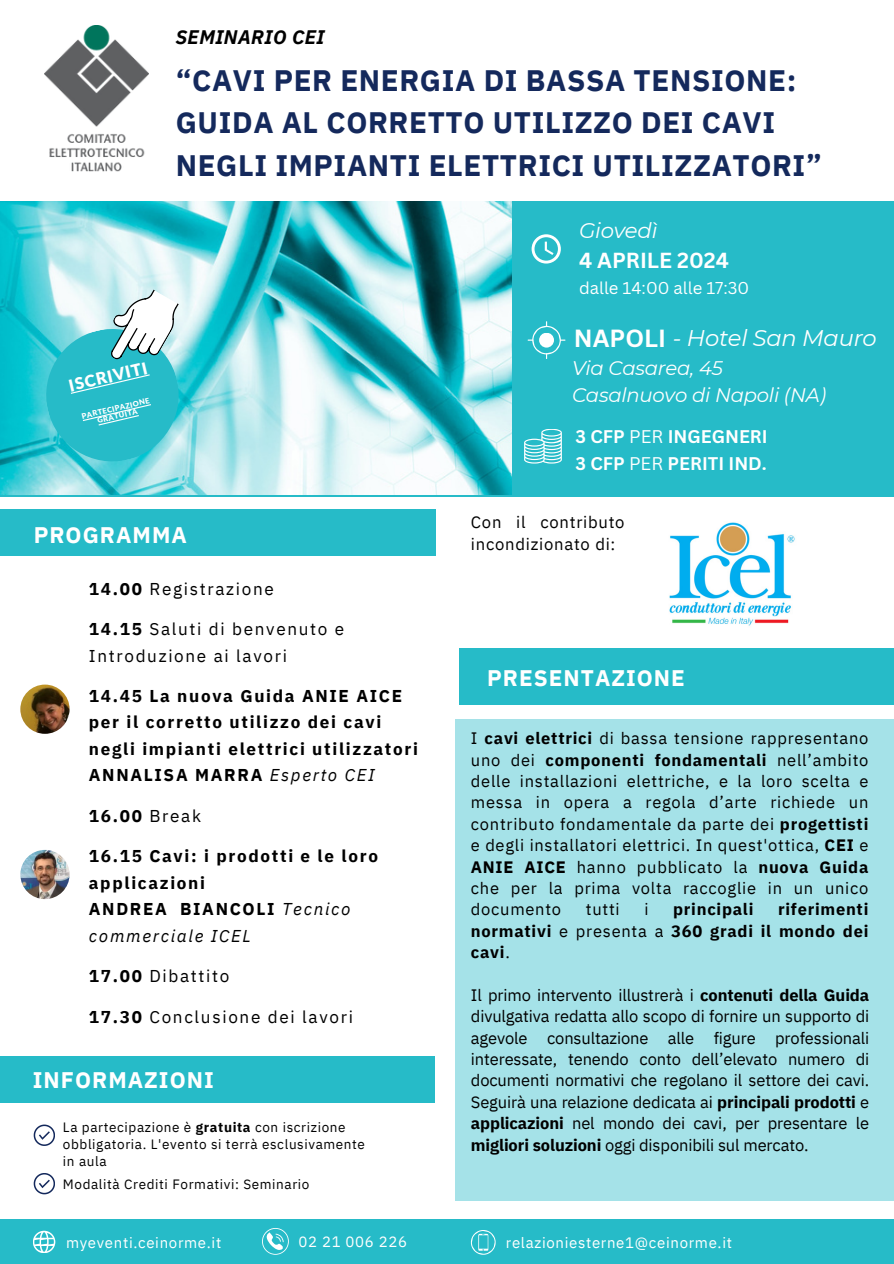
<style>
.page{position:relative;width:894px;height:1264px;background:#fff}
.page>*{position:absolute;margin:0;border:0;box-sizing:border-box;transform-origin:0 0}
.t1{font:700 29.55px/42.8px "IBM Plex Sans";letter-spacing:.02em;color:#14295c}
.t2{font:italic 22.65px "Montserrat";letter-spacing:-.01em;color:#fff}
.t3{font:700 22.5px "IBM Plex Sans";letter-spacing:.045em;color:#fff}
.t4{font:700 21.15px "Canva Sans";color:#fff}
.t5{font:italic 21.15px "Montserrat";letter-spacing:-.01em;color:#fff}
.t6{font:italic 19.65px/27px "Montserrat";letter-spacing:-.01em;color:#fff}
.t7{font:italic 700 19.5px "IBM Plex Sans";letter-spacing:.02em;color:#000}
.t8{font:700 17.85px "Canva Sans";color:#fff}
.t9{font:700 17.1px "IBM Plex Sans";letter-spacing:.1em;color:#000}
.t10{font:17.1px/26.4px "IBM Plex Sans";letter-spacing:.1em;color:#000}
.t11{font:italic 17.1px/26.4px "IBM Plex Sans";letter-spacing:.1em;color:#000}
.t12{font:16.65px/21.3px "IBM Plex Sans";letter-spacing:.045em;color:#000}
.t13{font:16.65px "Canva Sans";color:#fff}
.t14{font:16.5px/21.3px "IBM Plex Sans";letter-spacing:.045em;color:#000;text-align:justify}
.t15{font:700 16.5px/21.3px "IBM Plex Sans";letter-spacing:.045em;color:#000;text-align:justify}
.t16{font:900 16.5px "Lato";color:#fff}
.t17{font:15px "IBM Plex Sans";letter-spacing:.045em;color:#fff}
.t18{font:13.5px/16.8px "IBM Plex Sans";letter-spacing:.045em;color:#000}
.t19{font:900 7.5px/7.8px "Lato";color:#fff;text-align:center}
.s1{font-weight:700}
.s2{font-weight:400;font-style:italic}
.s3{font-weight:400}
.s4{font-weight:700;font-style:normal}
.s5{font-family:"Canva Sans";font-weight:700;font-style:normal;font-size:24.15px}
</style>
<div class="page">
<div style="left:0;top:201px;width:893px;height:296px;background:#26bbc8"></div>
<img style="left:0;top:202px;width:511px;height:292px">
<img style="left:44px;top:26px;width:105px;height:146px">
<svg style="left:34px;top:1124px;width:21px;height:21px"></svg>
<div style="left:0;top:1219px;width:893px;height:44px;background:#26bbc8"></div>
<svg style="left:470px;top:1230px;width:25px;height:24px"></svg>
<svg style="left:262px;top:1228px;width:27px;height:26px"></svg>
<img style="left:20px;top:684px;width:49px;height:49px;border-radius:50%">
<svg style="left:33px;top:1230px;width:22px;height:23px"></svg>
<svg style="left:34px;top:1173px;width:21px;height:21px"></svg>
<div style="left:459px;top:648px;width:434px;height:56px;background:#26bbc8"></div>
<svg style="left:524px;top:429px;width:37px;height:34px"></svg>
<svg style="left:531px;top:234px;width:29px;height:29px"></svg>
<svg style="left:527px;top:321px;width:38px;height:38px"></svg>
<div style="left:539px;top:333px;width:15px;height:14px;background:#fff"></div>
<div style="left:0;top:509px;width:435px;height:46px;background:#26bbc8"></div>
<div style="left:0;top:1056px;width:434px;height:46px;background:#26bbc8"></div>
<div style="left:455px;top:718px;width:438px;height:482px;background:#a5e2e8"></div>
<img style="left:20px;top:849px;width:50px;height:50px;border-radius:50%">
<img style="left:669px;top:522px;width:126px;height:104px">
<svg style="left:40px;top:279px;width:145px;height:189px"></svg>
<p class="t7" style="left:176px;top:24px;width:150px">SEMINARIO CEI</p>
<h2 class="t1" style="left:176px;top:58px;width:647px">“CAVI PER ENERGIA DI BASSA TENSIONE:<br>GUIDA AL CORRETTO UTILIZZO DEI CAVI<br>NEGLI IMPIANTI ELETTRICI UTILIZZATORI”</h2>
<p class="t16" style="left:67px;top:375px;width:81px;rotate:-13deg">ISCRIVITI</p>
<p class="t19" style="left:81px;top:412px;width:71px;rotate:-13deg">PARTECIPAZIONE<br>GRATUITA</p>
<h2 class="t3" style="left:34px;top:519px;width:155px">PROGRAMMA</h2>
<h6 class="t10" style="left:89px;top:575px;width:186px"><span class="s1">14.00</span> Registrazione</h6>
<p class="t10" style="left:89px;top:615px;width:257px"><span class="s1">14.15</span> Saluti di benvenuto e<br>Introduzione ai lavori</p>
<h5 class="t9" style="left:89px;top:684px;width:314px">14.45 La nuova Guida ANIE AICE</h5>
<h4 class="t9" style="left:89px;top:711px;width:294px">per il corretto utilizzo dei cavi</h4>
<p class="t9" style="left:89px;top:737px;width:330px">negli impianti elettrici utilizzatori</p>
<p class="t9" style="left:89px;top:763px;width:287px">ANNALISA MARRA <span class="s2">Esperto CEI</span></p>
<h2 class="t9" style="left:89px;top:804px;width:114px">16.00 <span class="s3">Break</span></h2>
<h3 class="t9" style="left:89px;top:844px;width:290px">16.15 Cavi: i prodotti e le loro</h3>
<h5 class="t9" style="left:89px;top:871px;width:118px">applicazioni</h5>
<p class="t11" style="left:89px;top:895px;width:263px"><span class="s4">ANDREA BIANCOLI</span> Tecnico commerciale ICEL</p>
<p class="t10" style="left:89px;top:962px;width:142px"><span class="s1">17.00</span> Dibattito</p>
<h2 class="t10" style="left:89px;top:1002px;width:265px"><span class="s1">17.30</span> Conclusione dei lavori</h2>
<p class="t3" style="left:33px;top:1064px;width:182px">INFORMAZIONI</p>
<p class="t18" style="left:63px;top:1118px;width:303px">La partecipazione è <span class="s1">gratuita</span> con iscrizione obbligatoria. L'evento si terrà esclusivamente in aula</p>
<p class="t18" style="left:63px;top:1174px;width:248px">Modalità Crediti Formativi: Seminario</p>
<p class="t5" style="left:579px;top:217px;width:80px">Giovedì</p>
<p class="t4" style="left:579px;top:245px;width:151px">4 APRILE 2024</p>
<p class="t13" style="left:579px;top:276px;width:172px">dalle 14:00 alle 17:30</p>
<p class="t2" style="left:573px;top:324px;width:304px"><span class="s5">NAPOLI</span> - Hotel San Mauro</p>
<p class="t6" style="left:572px;top:355px;width:255px">Via Casarea, 45<br>Casalnuovo di Napoli (NA)</p>
<p class="t8" style="left:575px;top:424px;width:193px">3 CFP <span class="s3">PER</span> INGEGNERI</p>
<p class="t8" style="left:575px;top:451px;width:193px">3 CFP <span class="s3">PER</span> PERITI IND.</p>
<p class="t12" style="left:470px;top:511px;width:155px">Con il contributo incondizionato di:</p>
<p class="t3" style="left:487px;top:662px;width:199px">PRESENTAZIONE</p>
<p class="t14" style="left:470px;top:727px;width:399px">I <span class="s1">cavi elettrici</span> di bassa tensione rappresentano uno dei <span class="s1">componenti fondamentali</span> nell’ambito delle installazioni elettriche, e la loro scelta e messa in opera a regola d’arte richiede un contributo fondamentale da parte dei <span class="s1">progettisti </span>e degli installatori elettrici. In quest'ottica, <span class="s1">CEI</span> e <span class="s1">ANIE AICE</span> hanno pubblicato la <span class="s1">nuova Guida </span>che per la prima volta raccoglie in un unico documento</p>
<p class="t15" style="left:470px;top:898px;width:399px;text-indent:307px">riferimenti normativi <span class="s3">e presenta a</span> 360 gradi il mondo dei cavi<span class="s3">.</span></p>
<p class="t14" style="left:470px;top:984px;width:400px">Il primo intervento illustrerà i <span class="s1">contenuti della Guida </span>divulgativa redatta allo scopo di fornire un supporto di agevole consultazione alle figure professionali interessate, tenendo conto dell’elevato numero di documenti normativi che regolano il settore dei cavi.<br>Seguirà una relazione dedicata ai <span class="s1">principali prodotti</span> e <span class="s1">applicazioni</span> nel mondo dei cavi, per presentare le <span class="s1">migliori soluzioni</span> oggi disponibili sul mercato.</p>
<p class="t14" style="left:585px;top:898px;width:35px">tutti</p>
<p class="t14" style="left:644px;top:898px;width:6px">i</p>
<p class="t15" style="left:673px;top:898px;width:82px">principali</p>
<p class="t17" style="left:66px;top:1232px;width:157px">myeventi.ceinorme.it</p>
<p class="t17" style="left:298px;top:1231px;width:110px">02 21 006 226</p>
<p class="t17" style="left:505px;top:1232px;width:228px">relazioniesterne1@ceinorme.it</p>
</div>
